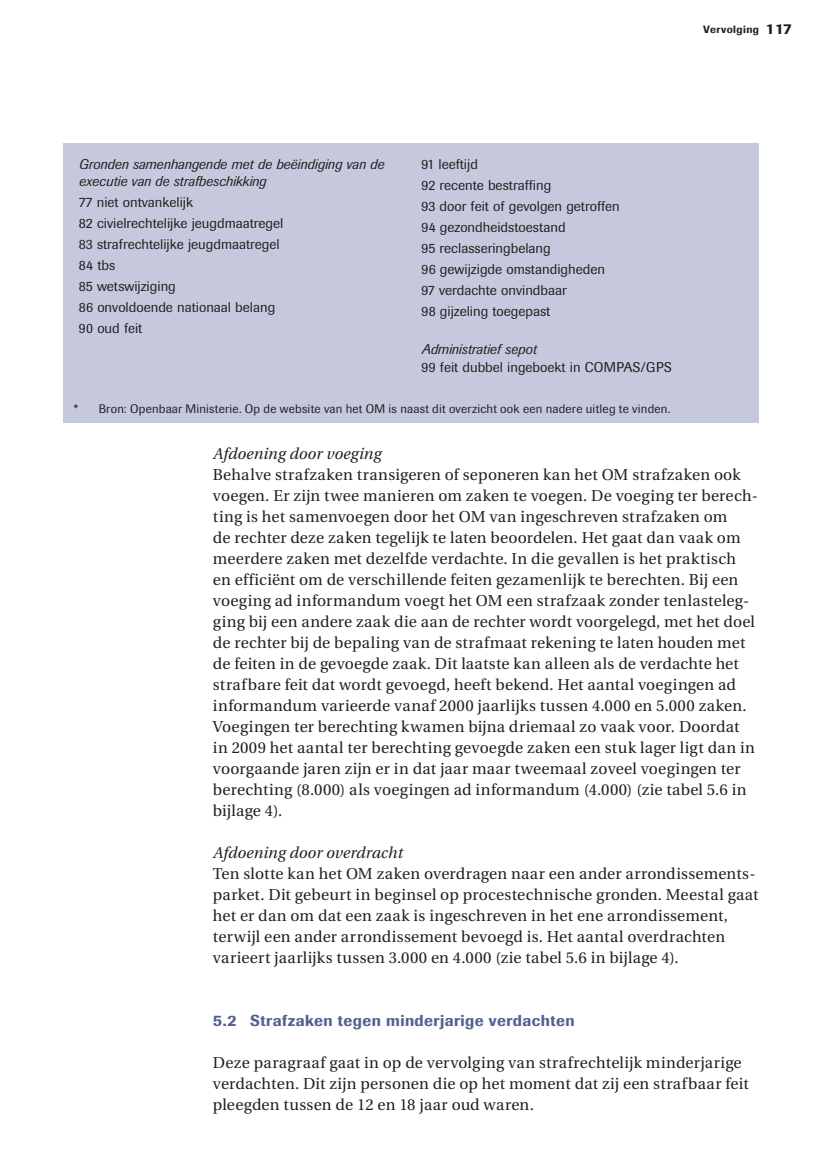
<style>
.page{position:relative;width:823px;height:1170px;background:#fff}
.page>*{position:absolute;margin:0;border:0;box-sizing:border-box;transform-origin:0 0}
.t1{font:15.75px/21px "Utopia";letter-spacing:.015em;color:#231f20}
.t2{font:italic 15.75px "Utopia";letter-spacing:.005em;color:#231f20}
.t3{font:500 15.75px "Imago";letter-spacing:.03em;color:#536192}
.t4{font:14px/21px "Supersonic BSK";color:#231f20}
.t5{font:italic 14px/17.5px "Supersonic BSK";color:#231f20}
.t6{font:12.25px "Supersonic BSK";letter-spacing:.02em;color:#231f20}
.t7{font:500 10.5px "Imago";letter-spacing:.04em;color:#231f20}
.s1{font-size:14.88px}
</style>
<div class="page">
<div style="left:64px;top:143px;width:694px;height:279px;background:#c6c9dd"></div>
<p class="t7" style="left:703px;top:23px;width:90px">Vervolging <span class="s1">117</span></p>
<p class="t5" style="left:79px;top:155px;width:307px">Gronden samenhangende met de beëindiging van de executie van de strafbeschikking</p>
<p class="t4" style="left:79px;top:192px;width:206px">77 niet ontvankelijk<br>82 civielrechtelijke jeugdmaatregel<br>83 strafrechtelijke jeugdmaatregel<br>84 tbs<br>85 wetswijziging<br>86 onvoldoende nationaal belang<br>90 oud feit</p>
<p class="t4" style="left:421px;top:153px;width:200px">91 leeftijd<br>92 recente bestraffing<br>93 door feit of gevolgen getroffen<br>94 gezondheidstoestand<br>95 reclasseringbelang<br>96 gewijzigde omstandigheden<br>97 verdachte onvindbaar<br>98 gijzeling toegepast</p>
<p class="t5" style="left:421px;top:341px;width:116px">Administratief sepot</p>
<p class="t4" style="left:421px;top:356px;width:252px">99 feit dubbel ingeboekt in COMPAS/GPS</p>
<p class="t6" style="left:74px;top:401px;width:597px">* Bron: Openbaar Ministerie. Op de website van het OM is naast dit overzicht ook een nadere uitleg te vinden.</p>
<p class="t2" style="left:213px;top:444px;width:169px">Afdoening door voeging</p>
<p class="t1" style="left:213px;top:464px;width:546px">Behalve strafzaken transigeren of seponeren kan het OM strafzaken ook voegen. Er zijn twee manieren om zaken te voegen. De voeging ter berech&shy;ting is het samenvoegen door het OM van ingeschreven strafzaken om<br>de rechter deze zaken tegelijk te laten beoordelen. Het gaat dan vaak om meerdere zaken met dezelfde verdachte. In die gevallen is het praktisch<br>en efficiënt om de verschillende feiten gezamenlijk te berechten. Bij een voeging ad informandum voegt het OM een strafzaak zonder tenlasteleg&shy;ging bij een andere zaak die aan de rechter wordt voorgelegd, met het doel de rechter bij de bepaling van de strafmaat rekening te laten houden met de feiten in de gevoegde zaak. Dit laatste kan alleen als de verdachte het strafbare feit dat wordt gevoegd, heeft bekend. Het aantal voegingen ad informandum varieerde vanaf 2000 jaarlijks tussen 4.000 en 5.000 zaken.<br>Voegingen ter berechting kwamen bijna driemaal zo vaak voor. Doordat in 2009 het aantal ter berechting gevoegde zaken een stuk lager ligt dan in voorgaande jaren zijn er in dat jaar maar tweemaal zoveel voegingen ter berechting (8.000) als voegingen ad informandum (4.000) (zie tabel 5.6 in bijlage 4).</p>
<p class="t2" style="left:213px;top:843px;width:191px">Afdoening door overdracht</p>
<p class="t1" style="left:213px;top:863px;width:547px">Ten slotte kan het OM zaken overdragen naar een ander arrondissements&shy;parket. Dit gebeurt in beginsel op procestechnische gronden. Meestal gaat het er dan om dat een zaak is ingeschreven in het ene arrondissement, terwijl een ander arrondissement bevoegd is. Het aantal overdrachten varieert jaarlijks tussen 3.000 en 4.000 (zie tabel 5.6 in bijlage 4).</p>
<p class="t3" style="left:213px;top:1010px;width:363px">5.2 Strafzaken tegen minderjarige verdachten</p>
<p class="t1" style="left:213px;top:1052px;width:537px">Deze paragraaf gaat in op de vervolging van strafrechtelijk minderjarige verdachten. Dit zijn personen die op het moment dat zij een strafbaar feit pleegden tussen de 12 en 18 jaar oud waren.</p>
</div>
